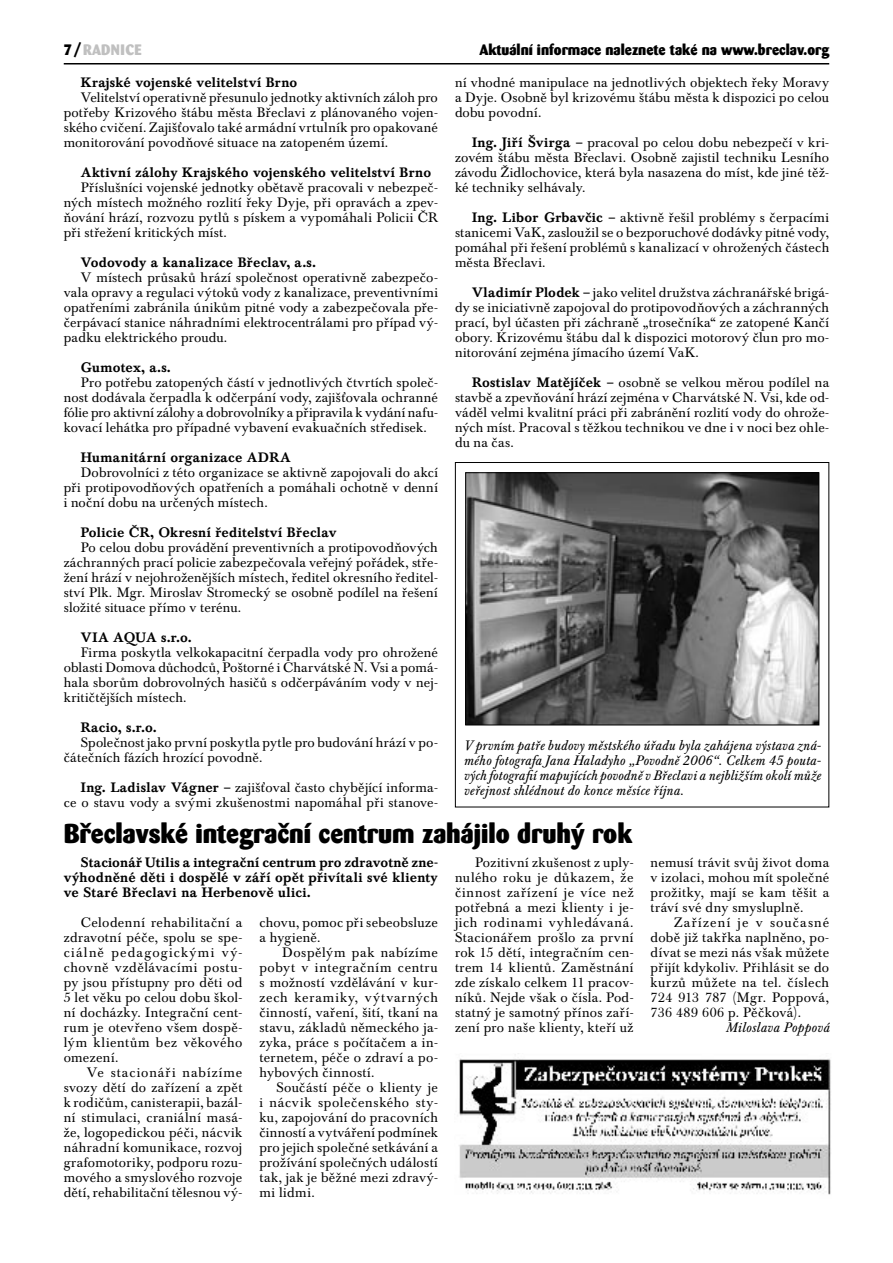
<style>
.page{position:relative;width:893px;height:1263px;background:#fff}
.page>*{position:absolute;margin:0;border:0;box-sizing:border-box;transform-origin:0 0}
.t1{font:800 27px "Barmeno CE";color:#000}
.t2{font:800 15px "Barmeno";color:#000}
.t3{font:800 15px "Barmeno";letter-spacing:.02em;color:#c0c0c0}
.t4{font:13.5px/15px "Baskerville BECE";letter-spacing:.02em;color:#000;text-align:justify}
.t5{font:500 13.5px/15px "Baskerville BECE";letter-spacing:.025em;color:#000;text-align:justify}
.t6{font:italic 13.5px/15px "Baskerville BECE";letter-spacing:.02em;color:#000;text-align:justify}
.s1{color:#000}
.s2{font-weight:500}
</style>
<div class="page">
<hr style="left:64px;top:63px;width:765px;height:2px;background:#000">
<div style="left:455px;top:462px;width:374px;height:345px;border:1px solid #000"></div>
<img style="left:459px;top:1053px;width:372px;height:142px">
<img style="left:467px;top:474px;width:350px;height:249px">
<div style="left:465px;top:472px;width:354px;height:253px;border:1px solid #000"></div>
<p class="t3" style="left:64px;top:41px;width:79px"><span class="s1">7 /</span> RADNICE</p>
<p class="t2" style="left:479px;top:41px;width:351px">Aktuální informace naleznete také na www.breclav.org</p>
<p class="t5" style="left:81px;top:76px;width:218px">Krajské vojenské velitelství Brno</p>
<p class="t4" style="left:64px;top:91px;width:376px;text-indent:17px">Velitelství operativně přesunulo jednotky aktivních záloh pro potřeby Krizového štábu města Břeclavi z plánovaného vojen&shy;ského cvičení. Zajišťovalo také armádní vrtulník pro opakované monitorování povodňové situace na zatopeném území.</p>
<p class="t5" style="left:81px;top:166px;width:352px">Aktivní zálohy Krajského vojenského velitelství Brno</p>
<p class="t4" style="left:64px;top:181px;width:376px;text-indent:17px">Příslušníci vojenské jednotky obětavě pracovali v nebezpeč&shy;ných místech možného rozlití řeky Dyje, při opravách a zpev&shy;ňování hrází, rozvozu pytlů s pískem a vypomáhali Policii ČR při střežení kritických míst.</p>
<p class="t5" style="left:81px;top:256px;width:237px">Vodovody a kanalizace Břeclav, a.s.</p>
<p class="t4" style="left:64px;top:271px;width:376px;text-indent:17px">V místech průsaků hrází společnost operativně zabezpečo&shy;vala opravy a regulaci výtoků vody z kanalizace, preventivními opatřeními zabránila únikům pitné vody a zabezpečovala pře&shy;čerpávací stanice náhradními elektrocentrálami pro případ vý&shy;padku elektrického proudu.</p>
<p class="t5" style="left:81px;top:361px;width:91px">Gumotex, a.s.</p>
<p class="t4" style="left:64px;top:376px;width:376px;text-indent:17px">Pro potřebu zatopených částí v jednotlivých čtvrtích společ&shy;nost dodávala čerpadla k odčerpání vody, zajišťovala ochranné fólie pro aktivní zálohy a dobrovolníky a připravila k vydání nafu&shy;kovací lehátka pro případné vybavení evakuačních středisek.</p>
<p class="t5" style="left:81px;top:451px;width:212px">Humanitární organizace ADRA</p>
<p class="t4" style="left:64px;top:466px;width:376px;text-indent:17px">Dobrovolníci z této organizace se aktivně zapojovali do akcí při protipovodňových opatřeních a pomáhali ochotně v denní i noční dobu na určených místech.</p>
<p class="t5" style="left:81px;top:526px;width:257px">Policie ČR, Okresní ředitelství Břeclav</p>
<p class="t4" style="left:64px;top:541px;width:376px;text-indent:17px">Po celou dobu provádění preventivních a protipovodňových záchranných prací policie zabezpečovala veřejný pořádek, stře&shy;žení hrází v nejohroženějších místech, ředitel okresního ředitel&shy;ství Plk. Mgr. Miroslav Stromecký se osobně podílel na řešení složité situace přímo v terénu.</p>
<p class="t5" style="left:81px;top:631px;width:112px">VIA AQUA s.r.o.</p>
<p class="t4" style="left:64px;top:646px;width:376px;text-indent:17px">Firma poskytla velkokapacitní čerpadla vody pro ohrožené oblasti Domova důchodců, Poštorné i Charvátské N. Vsi a pomá&shy;hala sborům dobrovolných hasičů s odčerpáváním vody v nej&shy;kritičtějších místech.</p>
<p class="t5" style="left:81px;top:721px;width:77px">Racio, s.r.o.</p>
<p class="t4" style="left:64px;top:736px;width:376px;text-indent:17px">Společnost jako první poskytla pytle pro budování hrází v po&shy;čátečních fázích hrozící povodně.</p>
<p class="t4" style="left:64px;top:781px;width:376px;text-align:right"><span class="s2">Ing. Ladislav Vágner –</span> zajišťoval často chybějící informa-<br>ce o stavu vody a svými zkušenostmi napomáhal při stanove-</p>
<p class="t4" style="left:455px;top:76px;width:376px">ní vhodné manipulace na jednotlivých objektech řeky Moravy a Dyje. Osobně byl krizovému štábu města k dispozici po celou dobu povodní.</p>
<p class="t4" style="left:455px;top:136px;width:376px;text-indent:17px"><span class="s2">Ing. Jiří Švirga –</span> pracoval po celou dobu nebezpečí v kri&shy;zovém štábu města Břeclavi. Osobně zajistil techniku Lesního závodu Židlochovice, která byla nasazena do míst, kde jiné těž&shy;ké techniky selhávaly.</p>
<p class="t4" style="left:455px;top:211px;width:376px;text-indent:17px"><span class="s2">Ing. Libor Grbavčic –</span> aktivně řešil problémy s čerpacími stanicemi VaK, zasloužil se o bezporuchové dodávky pitné vody, pomáhal při řešení problémů s kanalizací v ohrožených částech města Břeclavi.</p>
<p class="t4" style="left:455px;top:286px;width:376px;text-indent:17px"><span class="s2">Vladimír Plodek –</span> jako velitel družstva záchranářské brigá&shy;dy se iniciativně zapojoval do protipovodňových a záchranných prací, byl účasten při záchraně „trosečníka“ ze zatopené Kančí obory. Krizovému štábu dal k dispozici motorový člun pro mo&shy;nitorování zejména jímacího území VaK.</p>
<p class="t4" style="left:455px;top:376px;width:376px;text-indent:17px"><span class="s2">Rostislav Matějíček –</span> osobně se velkou měrou podílel na stavbě a zpevňování hrází zejména v Charvátské N. Vsi, kde od&shy;váděl velmi kvalitní práci při zabránění rozlití vody do ohrože&shy;ných míst. Pracoval s těžkou technikou ve dne i v noci bez ohle&shy;du na čas.</p>
<p class="t6" style="left:463px;top:738px;width:359px">V prvním patře budovy městského úřadu byla zahájena výstava zná&shy;mého fotografa Jana Haladyho „Povodně 2006“. Celkem 45 pouta&shy;vých fotografií mapujících povodně v Břeclavi a nejbližším okolí může veřejnost shlédnout do konce měsíce října.</p>
<h1 class="t1" style="left:64px;top:818px;width:570px">Břeclavské integrační centrum zahájilo druhý rok</h1>
<p class="t5" style="left:64px;top:856px;width:376px;text-indent:17px">Stacionář Utilis a integrační centrum pro zdravotně zne&shy;výhodněné děti i dospělé v září opět přivítali své klienty ve Staré Břeclavi na Herbenově ulici.</p>
<p class="t4" style="left:64px;top:916px;width:180px;text-indent:17px">Celodenní rehabilitační a zdravotní péče, spolu se spe&shy;ciálně pedagogickými vý&shy;chovně vzdělávacími postu&shy;py jsou přístupny pro děti od 5 let věku po celou dobu škol&shy;ní docházky. Integrační cent&shy;rum je otevřeno všem dospě&shy;lým klientům bez věkového omezení.</p>
<p class="t4" style="left:64px;top:1066px;width:180px;text-indent:23px">Ve stacionáři nabízíme svozy dětí do zařízení a zpět k rodičům, canisterapii, bazál&shy;ní stimulaci, craniální masá&shy;že, logopedickou péči, nácvik náhradní komunikace, rozvoj grafomotoriky, podporu rozu&shy;mového a smyslového rozvoje dětí, rehabilitační tělesnou vý-</p>
<p class="t4" style="left:259px;top:916px;width:180px">chovu, pomoc při sebeobsluze a hygieně.</p>
<p class="t4" style="left:259px;top:946px;width:180px;text-indent:23px">Dospělým pak nabízíme pobyt v integračním centru s možností vzdělávání v kur&shy;zech keramiky, výtvarných činností, vaření, šití, tkaní na stavu, základů německého ja&shy;zyka, práce s počítačem a in&shy;ternetem, péče o zdraví a po&shy;hybových činností.</p>
<p class="t4" style="left:259px;top:1081px;width:180px;text-indent:17px">Součástí péče o klienty je i nácvik společenského sty&shy;ku, zapojování do pracovních činností a vytváření podmínek pro jejich společné setkávání a prožívání společných událostí tak, jak je běžné mezi zdravý&shy;mi lidmi.</p>
<p class="t4" style="left:455px;top:856px;width:180px;text-indent:20px">Pozitivní zkušenost z uply&shy;nulého roku je důkazem, že činnost zařízení je více než potřebná a mezi klienty i je&shy;jich rodinami vyhledávaná.<br>Stacionářem prošlo za první rok 15 dětí, integračním cen&shy;trem 14 klientů. Zaměstnání zde získalo celkem 11 pracov&shy;níků. Nejde však o čísla. Pod&shy;statný je samotný přínos zaří&shy;zení pro naše klienty, kteří už</p>
<p class="t4" style="left:651px;top:856px;width:180px">nemusí trávit svůj život doma v izolaci, mohou mít společné prožitky, mají se kam těšit a tráví své dny smysluplně.</p>
<p class="t4" style="left:651px;top:916px;width:180px;text-indent:23px">Zařízení je v současné době již takřka naplněno, po&shy;dívat se mezi nás však můžete přijít kdykoliv. Přihlásit se do kurzů můžete na tel. číslech 724 913 787 (Mgr. Poppová, 736 489 606 p. Pěčková).</p>
<p class="t6" style="left:726px;top:1021px;width:105px">Miloslava Poppová</p>
</div>
